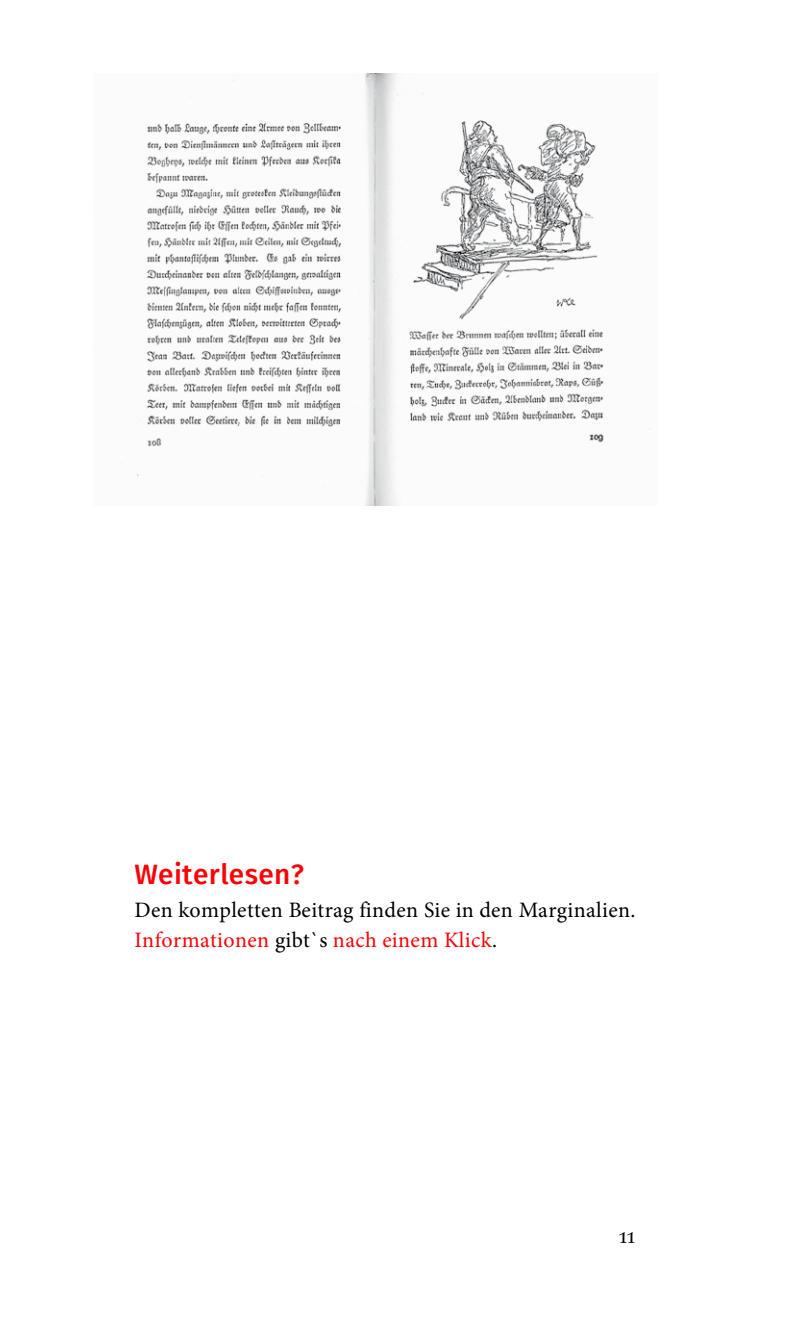
<style>
.page{position:relative;width:794px;height:1333px;background:#fff}
.page>*{position:absolute;margin:0;border:0;box-sizing:border-box;transform-origin:0 0}
.t1{font:500 28px "Fira Sans";letter-spacing:.015em;color:#fb0207}
.t2{font:22px/30.4px "Minion Pro";letter-spacing:.015em;color:#000}
.t3{font:21.6px "DTL Fleischmann D Caps";color:#000}
.s1{color:#fb0207}
</style>
<div class="page">
<svg style="left:121px;top:73px;width:529px;height:432px"></svg>
<p class="t1" style="left:134px;top:851px;width:171px">Weiterlesen?</p>
<p class="t2" style="left:134px;top:894px;width:503px">Den kompletten Beitrag finden Sie in den Marginalien.<br><span class="s1">Informationen</span> gibt`s <span class="s1">nach einem Klick</span>.</p>
<p class="t3" style="left:619px;top:1222px;width:18px">11</p>
</div>
